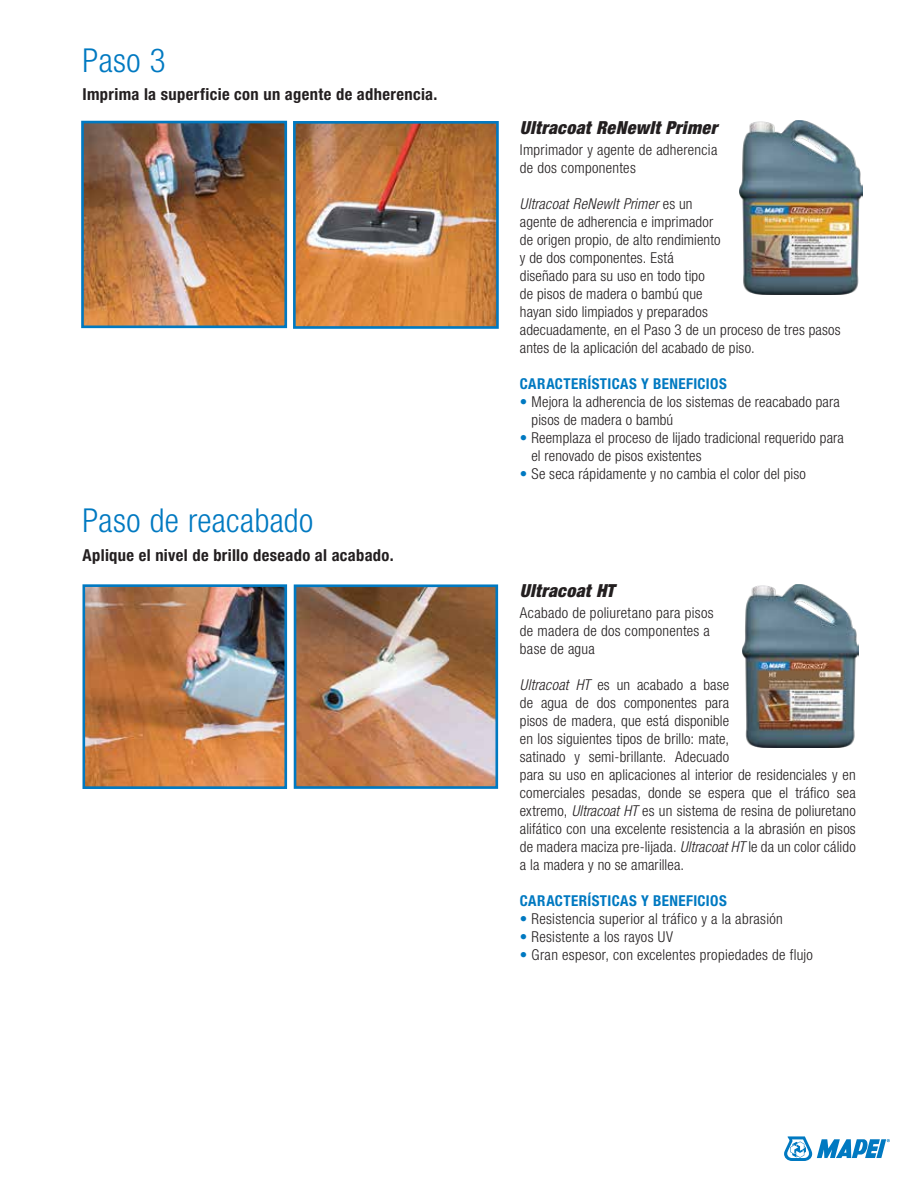
<style>
.page{position:relative;width:918px;height:1188px;background:#fff}
.page>*{position:absolute;margin:0;border:0;box-sizing:border-box;transform-origin:0 0}
.t1{font:300 condensed 33px "Helvetica Neue LT Std";letter-spacing:.01em;color:#0079c1}
.t2{font:italic 900 condensed 18px "Helvetica Neue LT Std";letter-spacing:.02em;color:#231f20}
.t3{font:700 condensed 16.5px "Helvetica Neue LT Std";letter-spacing:.02em;color:#231f20}
.t4{font:300 condensed 15px/18px "Helvetica Neue LT Std";letter-spacing:.01em;color:#231f20}
.t5{font:700 condensed 15px "Helvetica Neue LT Std";letter-spacing:.025em;color:#0079c1}
.s1{font-style:italic}
.s2{color:#0079c1}
</style>
<div class="page">
<img style="left:297px;top:125px;width:198px;height:200px">
<div style="left:293px;top:121px;width:206px;height:208px;border:3px solid #0079c1"></div>
<img style="left:298px;top:588px;width:196px;height:197px">
<div style="left:294px;top:584px;width:204px;height:205px;border:3px solid #0079c1"></div>
<img style="left:85px;top:125px;width:198px;height:199px">
<div style="left:81px;top:121px;width:206px;height:207px;border:3px solid #0079c1"></div>
<img style="left:86px;top:588px;width:197px;height:197px">
<div style="left:82px;top:584px;width:205px;height:205px;border:3px solid #0079c1"></div>
<svg style="left:784px;top:1136px;width:106px;height:25px"></svg>
<img style="left:743px;top:584px;width:116px;height:164px">
<img style="left:739px;top:121px;width:123px;height:174px">
<h1 class="t1" style="left:82px;top:41px;width:85px">Paso 3</h1>
<p class="t3" style="left:82px;top:85px;width:357px">Imprima la superficie con un agente de adherencia.</p>
<h1 class="t1" style="left:82px;top:502px;width:232px">Paso de reacabado</h1>
<p class="t3" style="left:82px;top:545px;width:313px">Aplique el nivel de brillo deseado al acabado.</p>
<p class="t2" style="left:520px;top:117px;width:199px">Ultracoat ReNewIt Primer</p>
<p class="t4" style="left:520px;top:141px;width:199px">Imprimador y agente de adherencia de dos componentes</p>
<p class="t4" style="left:520px;top:195px;width:322px"><span class="s1">Ultracoat ReNewIt Primer</span> es un<br>agente de adherencia e imprimador<br>de origen propio, de alto rendimiento<br>y de dos componentes. Está<br>diseñado para su uso en todo tipo<br>de pisos de madera o bambú que<br>hayan sido limpiados y preparados<br>adecuadamente, en el Paso 3 de un proceso de tres pasos antes de la aplicación del acabado de piso.</p>
<p class="t5" style="left:520px;top:375px;width:208px">CARACTERÍSTICAS Y BENEFICIOS</p>
<p class="t4" style="left:532px;top:393px;width:310px;text-indent:-12px"><span class="s2">•</span> Mejora la adherencia de los sistemas de reacabado para pisos de madera o bambú</p>
<p class="t4" style="left:531px;top:429px;width:314px;text-indent:-12px"><span class="s2">•</span> Reemplaza el proceso de lijado tradicional requerido para el renovado de pisos existentes</p>
<p class="t4" style="left:520px;top:465px;width:288px"><span class="s2">•</span> Se seca rápidamente y no cambia el color del piso</p>
<p class="t2" style="left:520px;top:580px;width:96px">Ultracoat HT</p>
<p class="t4" style="left:520px;top:604px;width:195px">Acabado de poliuretano para pisos de madera de dos componentes a base de agua</p>
<p class="t4" style="left:520px;top:676px;width:337px"><span class="s1">Ultracoat HT</span> es un acabado a base<br>de agua de dos componentes para<br>pisos de madera, que está disponible<br>en los siguientes tipos de brillo: mate,<br>satinado y semi-brillante. Adecuado<br>para su uso en aplicaciones al interior de residenciales y en comerciales pesadas, donde se espera que el tráfico sea extremo, <span class="s1">Ultracoat HT</span> es un sistema de resina de poliuretano alifático con una excelente resistencia a la abrasión en pisos de madera maciza pre-lijada. <span class="s1">Ultracoat HT</span> le da un color cálido a la madera y no se amarillea.</p>
<p class="t5" style="left:520px;top:892px;width:208px">CARACTERÍSTICAS Y BENEFICIOS</p>
<p class="t4" style="left:520px;top:910px;width:264px"><span class="s2">•</span> Resistencia superior al tráfico y a la abrasión</p>
<p class="t4" style="left:520px;top:928px;width:155px"><span class="s2">•</span> Resistente a los rayos UV</p>
<p class="t4" style="left:520px;top:946px;width:295px"><span class="s2">•</span> Gran espesor, con excelentes propiedades de flujo</p>
</div>
